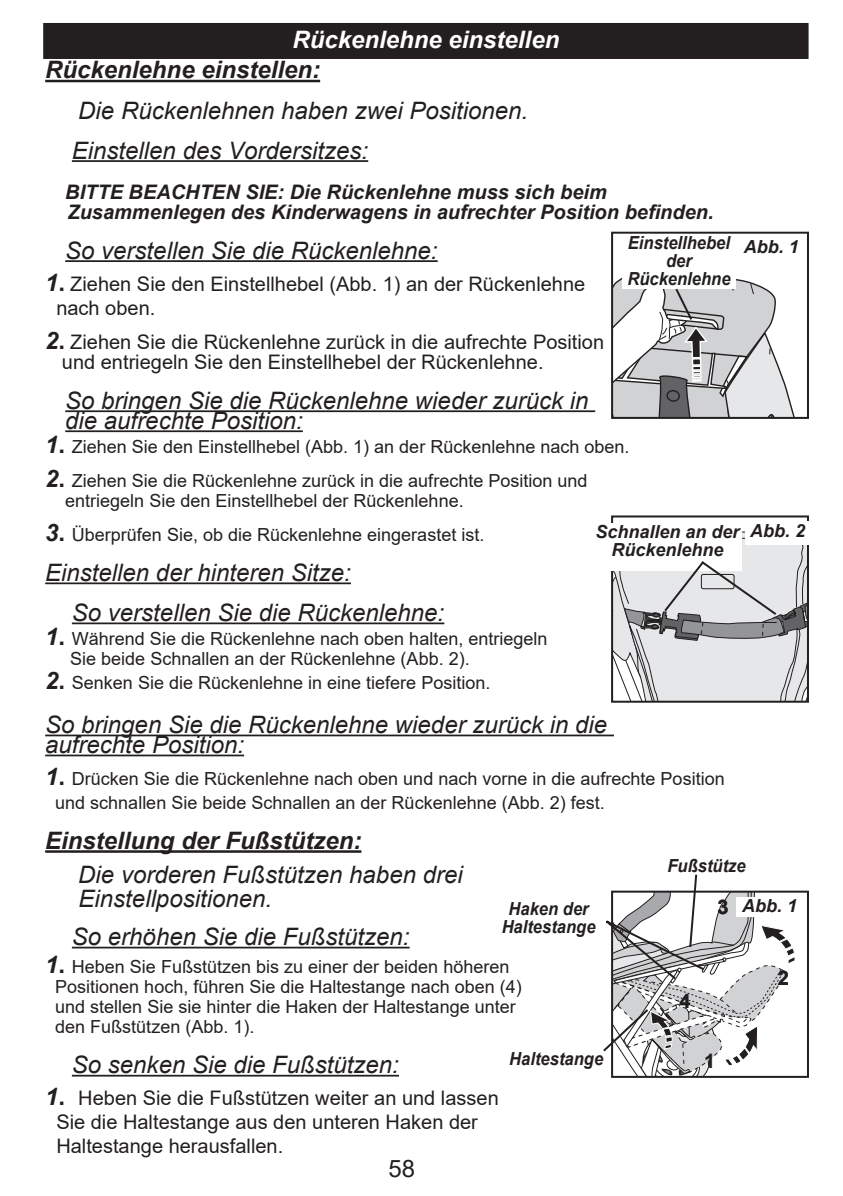
<style>
.page{position:relative;width:843px;height:1196px;background:#fff}
.page>*{position:absolute;margin:0;border:0;box-sizing:border-box;transform-origin:0 0}
.t1{font:italic 24px "Arial";color:#231f20}
.t2{font:italic 700 24px "Arial";color:#231f20}
.t3{font:italic 700 24px "Arial";color:#fff}
.t4{font:24px "Arial";color:#231f20}
.t5{font:20px "Arial";color:#231f20}
.t6{font:italic 700 20px "Arial";color:#231f20}
.t7{font:700 20px "Arial";color:#231f20}
.t8{font:18px "Arial";color:#231f20}
.t9{font:italic 700 18px/18px "Arial";color:#231f20;text-align:center;scale:.92 1}
.t10{font:italic 700 18px "Arial";color:#231f20}
.s1{font-weight:700;font-style:italic;font-size:24px}
.s2{font-weight:700;font-size:24px}
</style>
<div class="page">
<div style="left:44px;top:24px;width:763px;height:34px;background:#231f20"></div>
<div style="left:43px;top:23px;width:765px;height:36px;border:2px solid #231f20"></div>
<hr style="left:45px;top:80px;width:275px;height:2px;background:#231f20">
<hr style="left:72px;top:160px;width:296px;height:2px;background:#231f20">
<hr style="left:65px;top:260px;width:372px;height:2px;background:#231f20">
<hr style="left:65px;top:410px;width:530px;height:2px;background:#231f20">
<hr style="left:65px;top:430px;width:238px;height:2px;background:#231f20">
<hr style="left:45px;top:582px;width:306px;height:2px;background:#231f20">
<hr style="left:72px;top:622px;width:372px;height:2px;background:#231f20">
<hr style="left:45px;top:734px;width:569px;height:2px;background:#231f20">
<hr style="left:45px;top:754px;width:199px;height:2px;background:#231f20">
<hr style="left:45px;top:850px;width:316px;height:2px;background:#231f20">
<hr style="left:72px;top:946px;width:337px;height:2px;background:#231f20">
<hr style="left:72px;top:1074px;width:327px;height:2px;background:#231f20">
<div style="left:611px;top:232px;width:197px;height:187px;border:2px solid #231f20"></div>
<div style="left:622px;top:234px;width:113px;height:55px;background:#fff"></div>
<svg style="left:612px;top:270px;width:195px;height:148px"></svg>
<div style="left:611px;top:890px;width:197px;height:187px;border:2px solid #231f20"></div>
<svg style="left:612px;top:516px;width:195px;height:185px"></svg>
<svg style="left:603px;top:874px;width:192px;height:202px"></svg>
<p class="t3" style="left:292px;top:24px;width:268px">Rückenlehne einstellen</p>
<p class="t2" style="left:45px;top:54px;width:276px">Rückenlehne einstellen:</p>
<p class="t1" style="left:78px;top:94px;width:451px">Die Rückenlehnen haben zwei Positionen.</p>
<p class="t1" style="left:72px;top:134px;width:298px">Einstellen des Vordersitzes:</p>
<p class="t6" style="left:65px;top:178px;width:543px">BITTE BEACHTEN SIE: Die Rückenlehne muss sich beim</p>
<p class="t6" style="left:67px;top:198px;width:647px">Zusammenlegen des Kinderwagens in aufrechter Position befinden.</p>
<p class="t1" style="left:65px;top:234px;width:374px">So verstellen Sie die Rückenlehne:</p>
<p class="t5" style="left:45px;top:270px;width:541px"><span class="s1">1</span><span class="s2">.</span> Ziehen Sie den Einstellhebel (Abb. 1) an der Rückenlehne</p>
<p class="t5" style="left:56px;top:294px;width:100px">nach oben.</p>
<p class="t5" style="left:45px;top:328px;width:560px"><span class="s1">2</span><span class="s2">.</span> Ziehen Sie die Rückenlehne zurück in die aufrechte Position</p>
<p class="t5" style="left:62px;top:348px;width:483px">und entriegeln Sie den Einstellhebel der Rückenlehne.</p>
<p class="t1" style="left:65px;top:384px;width:524px">So bringen Sie die Rückenlehne wieder zurück in</p>
<p class="t1" style="left:65px;top:404px;width:239px">die aufrechte Position:</p>
<p class="t8" style="left:45px;top:434px;width:585px"><span class="s1">1</span><span class="s2">.</span> Ziehen Sie den Einstellhebel (Abb. 1) an der Rückenlehne nach oben.</p>
<p class="t8" style="left:45px;top:468px;width:543px"><span class="s1">2</span><span class="s2">.</span> Ziehen Sie die Rückenlehne zurück in die aufrechte Position und</p>
<p class="t8" style="left:65px;top:488px;width:400px">entriegeln Sie den Einstellhebel der Rückenlehne.</p>
<p class="t8" style="left:45px;top:522px;width:440px"><span class="s1">3</span><span class="s2">.</span> Überprüfen Sie, ob die Rückenlehne eingerastet ist.</p>
<p class="t1" style="left:45px;top:556px;width:307px">Einstellen der hinteren Sitze:</p>
<p class="t1" style="left:72px;top:596px;width:374px">So verstellen Sie die Rückenlehne:</p>
<p class="t8" style="left:45px;top:626px;width:503px"><span class="s1">1</span><span class="s2">.</span> Während Sie die Rückenlehne nach oben halten, entriegeln</p>
<p class="t8" style="left:70px;top:646px;width:401px">Sie beide Schnallen an der Rückenlehne (Abb. 2).</p>
<p class="t8" style="left:45px;top:670px;width:446px"><span class="s1">2</span><span class="s2">.</span> Senken Sie die Rückenlehne in eine tiefere Position.</p>
<p class="t1" style="left:45px;top:708px;width:563px">So bringen Sie die Rückenlehne wieder zurück in die</p>
<p class="t1" style="left:45px;top:728px;width:200px">aufrechte Position:</p>
<p class="t8" style="left:45px;top:766px;width:681px"><span class="s1">1</span><span class="s2">.</span> Drücken Sie die Rückenlehne nach oben und nach vorne in die aufrechte Position</p>
<p class="t8" style="left:55px;top:790px;width:551px">und schnallen Sie beide Schnallen an der Rückenlehne (Abb. 2) fest.</p>
<p class="t2" style="left:45px;top:824px;width:318px">Einstellung der Fußstützen:</p>
<p class="t1" style="left:78px;top:858px;width:386px">Die vorderen Fußstützen haben drei</p>
<p class="t1" style="left:79px;top:882px;width:195px">Einstellpositionen.</p>
<p class="t1" style="left:72px;top:920px;width:339px">So erhöhen Sie die Fußstützen:</p>
<p class="t8" style="left:45px;top:954px;width:465px"><span class="s1">1</span><span class="s2">.</span> Heben Sie Fußstützen bis zu einer der beiden höheren</p>
<p class="t8" style="left:55px;top:974px;width:468px">Positionen hoch, führen Sie die Haltestange nach oben (4)</p>
<p class="t8" style="left:55px;top:994px;width:462px">und stellen Sie sie hinter die Haken der Haltestange unter</p>
<p class="t8" style="left:55px;top:1014px;width:201px">den Fußstützen (Abb. 1).</p>
<p class="t1" style="left:72px;top:1048px;width:328px">So senken Sie die Fußstützen:</p>
<p class="t5" style="left:45px;top:1084px;width:455px"><span class="s1">1</span><span class="s2">.</span> Heben Sie die Fußstützen weiter an und lassen</p>
<p class="t5" style="left:56px;top:1108px;width:423px">Sie die Haltestange aus den unteren Haken der</p>
<p class="t5" style="left:56px;top:1132px;width:228px">Haltestange herausfallen.</p>
<p class="t9" style="left:627px;top:234px;width:114px">Einstellhebel der<br>Rückenlehne</p>
<p class="t10" style="left:743px;top:234px;width:57px">Abb. 1</p>
<p class="t10" style="left:595px;top:520px;width:146px">Schnallen an der</p>
<p class="t10" style="left:750px;top:518px;width:57px">Abb. 2</p>
<p class="t10" style="left:611px;top:538px;width:114px">Rückenlehne</p>
<p class="t9" style="left:667px;top:857px;width:86px">Fußstütze</p>
<p class="t7" style="left:717px;top:892px;width:13px">3</p>
<p class="t10" style="left:742px;top:893px;width:57px">Abb. 1</p>
<p class="t9" style="left:501px;top:900px;width:104px">Haken der<br>Haltestange</p>
<p class="t7" style="left:777px;top:963px;width:13px">2</p>
<p class="t7" style="left:679px;top:986px;width:13px">4</p>
<p class="t9" style="left:509px;top:1050px;width:104px">Haltestange</p>
<p class="t7" style="left:704px;top:1046px;width:13px">1</p>
<p class="t4" style="left:388px;top:1151px;width:28px">58</p>
</div>
